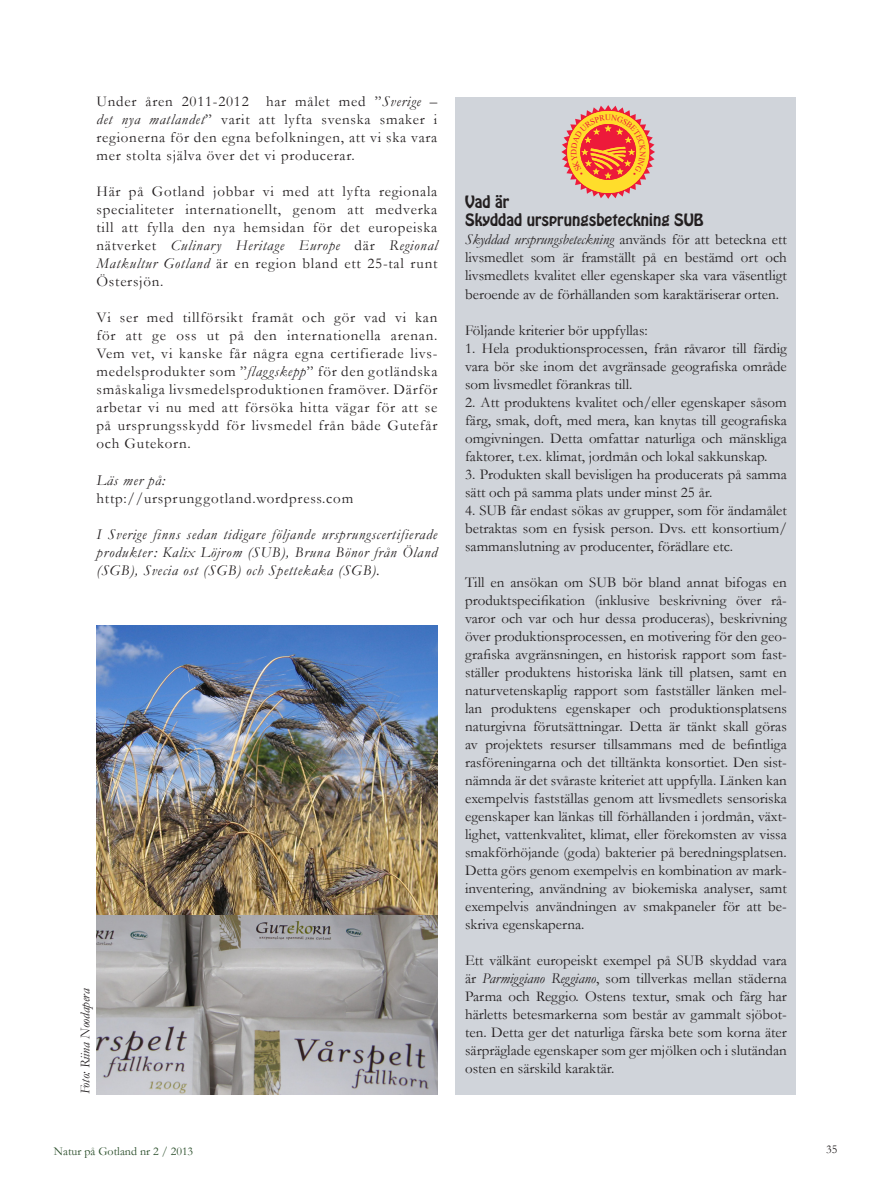
<style>
.page{position:relative;width:893px;height:1191px;background:#fff}
.page>*{position:absolute;margin:0;border:0;box-sizing:border-box;transform-origin:0 0}
.t1{font:15px/18px "Garamond";color:#231f20;text-align:justify}
.t2{font:italic 15px/18px "Garamond";letter-spacing:.05em;color:#231f20;text-align:justify}
.t3{font:15px "Garamond";letter-spacing:.05em;color:#231f20}
.t4{font:15px "Hobo Std";color:#231f20}
.t5{font:italic 13.5px "Garamond";color:#231f20}
.t6{font:12px "Garamond";color:#294d29}
.t7{font:12px "Garamond";color:#231f20}
.s1{font-style:italic}
</style>
<div class="page">
<div style="left:455px;top:97px;width:341px;height:997px;background:#d0d4da"></div>
<img style="left:97px;top:625px;width:340px;height:469px">
<svg style="left:561px;top:105px;width:94px;height:94px"></svg>
<p class="t1" style="left:97px;top:92px;width:342px">Under åren 2011-2012 har målet med ”<span class="s1">Sverige – det nya matlandet</span>” varit att lyfta svenska smaker i regionerna för den egna befolkningen, att vi ska vara mer stolta själva över det vi producerar.</p>
<p class="t1" style="left:97px;top:182px;width:342px">Här på Gotland jobbar vi med att lyfta regionala specialiteter internationellt, genom att medverka till att fylla den nya hemsidan för det europeiska nätverket <span class="s1">Culinary Heritage Europe</span> där <span class="s1">Regional Matkultur Gotland</span> är en region bland ett 25-tal runt Östersjön.</p>
<p class="t1" style="left:97px;top:308px;width:342px">Vi ser med tillförsikt framåt och gör vad vi kan för att ge oss ut på den internationella arenan.<br>Vem vet, vi kanske får några egna certifierade livs&shy;medelsprodukter som ”<span class="s1">flaggskepp</span>” för den gotländska småskaliga livsmedelsproduktionen framöver. Därför arbetar vi nu med att försöka hitta vägar för att se på ursprungsskydd för livsmedel från både Gutefår och Gutekorn.</p>
<p class="t2" style="left:97px;top:470px;width:70px">Läs mer på:</p>
<p class="t3" style="left:97px;top:489px;width:258px">http://ursprunggotland.wordpress.com</p>
<p class="t2" style="left:97px;top:524px;width:342px">I Sverige finns sedan tidigare följande ursprungscertifierade produkter: Kalix Löjrom (SUB), Bruna Bönor från Öland (SGB), Svecia ost (SGB) och Spettekaka (SGB).</p>
<p class="t5" style="left:77px;top:1094px;width:107px;rotate:-90deg">Foto: Riina Noodapera</p>
<p class="t4" style="left:465px;top:192px;width:46px">Vad är</p>
<p class="t4" style="left:465px;top:210px;width:240px">Skyddad ursprungsbeteckning SUB</p>
<p class="t1" style="left:465px;top:231px;width:323px"><span class="s1">Skyddad ursprungsbeteckning</span> används för att beteckna ett livsmedlet som är framställt på en bestämd ort och livsmedlets kvalitet eller egenskaper ska vara väsentligt beroende av de förhållanden som karaktäriserar orten.</p>
<p class="t1" style="left:465px;top:321px;width:184px">Följande kriterier bör uppfyllas:</p>
<p class="t1" style="left:465px;top:339px;width:323px">1. Hela produktionsprocessen, från råvaror till färdig vara bör ske inom det avgränsade geografiska område som livsmedlet förankras till.</p>
<p class="t1" style="left:465px;top:393px;width:323px">2. Att produktens kvalitet och/eller egenskaper såsom färg, smak, doft, med mera, kan knytas till geografiska omgivningen. Detta omfattar naturliga och mänskliga faktorer, t.ex. klimat, jordmån och lokal sakkunskap.</p>
<p class="t1" style="left:465px;top:465px;width:323px">3. Produkten skall bevisligen ha producerats på samma sätt och på samma plats under minst 25 år.</p>
<p class="t1" style="left:465px;top:501px;width:323px">4. SUB får endast sökas av grupper, som för ändamålet betraktas som en fysisk person. Dvs. ett konsortium/ sammanslutning av producenter, förädlare etc.</p>
<p class="t1" style="left:465px;top:573px;width:323px">Till en ansökan om SUB bör bland annat bifogas en produktspecifikation (inklusive beskrivning över rå&shy;varor och var och hur dessa produceras), beskrivning över produktionsprocessen, en motivering för den geo&shy;grafiska avgränsningen, en historisk rapport som fast&shy;ställer produktens historiska länk till platsen, samt en naturvetenskaplig rapport som fastställer länken mel&shy;lan produktens egenskaper och produktionsplatsens naturgivna förutsättningar. Detta är tänkt skall göras av projektets resurser tillsammans med de befintliga rasföreningarna och det tilltänkta konsortiet. Den sist&shy;nämnda är det svåraste kriteriet att uppfylla. Länken kan exempelvis fastställas genom att livsmedlets sensoriska egenskaper kan länkas till förhållanden i jordmån, växt&shy;lighet, vattenkvalitet, klimat, eller förekomsten av vissa smakförhöjande (goda) bakterier på beredningsplatsen.<br>Detta görs genom exempelvis en kombination av mark&shy;inventering, användning av biokemiska analyser, samt exempelvis användningen av smakpaneler för att be&shy;skriva egenskaperna.</p>
<p class="t1" style="left:465px;top:951px;width:323px">Ett välkänt europeiskt exempel på SUB skyddad vara är <span class="s1">Parmiggiano Reggiano</span>, som tillverkas mellan städerna Parma och Reggio. Ostens textur, smak och färg har härletts betesmarkerna som består av gammalt sjöbot&shy;ten. Detta ger det naturliga färska bete som korna äter särpräglade egenskaper som ger mjölken och i slutändan osten en särskild karaktär.</p>
<p class="t6" style="left:54px;top:1143px;width:141px">Natur på Gotland nr 2 / 2013</p>
<p class="t7" style="left:826px;top:1142px;width:13px">35</p>
</div>
